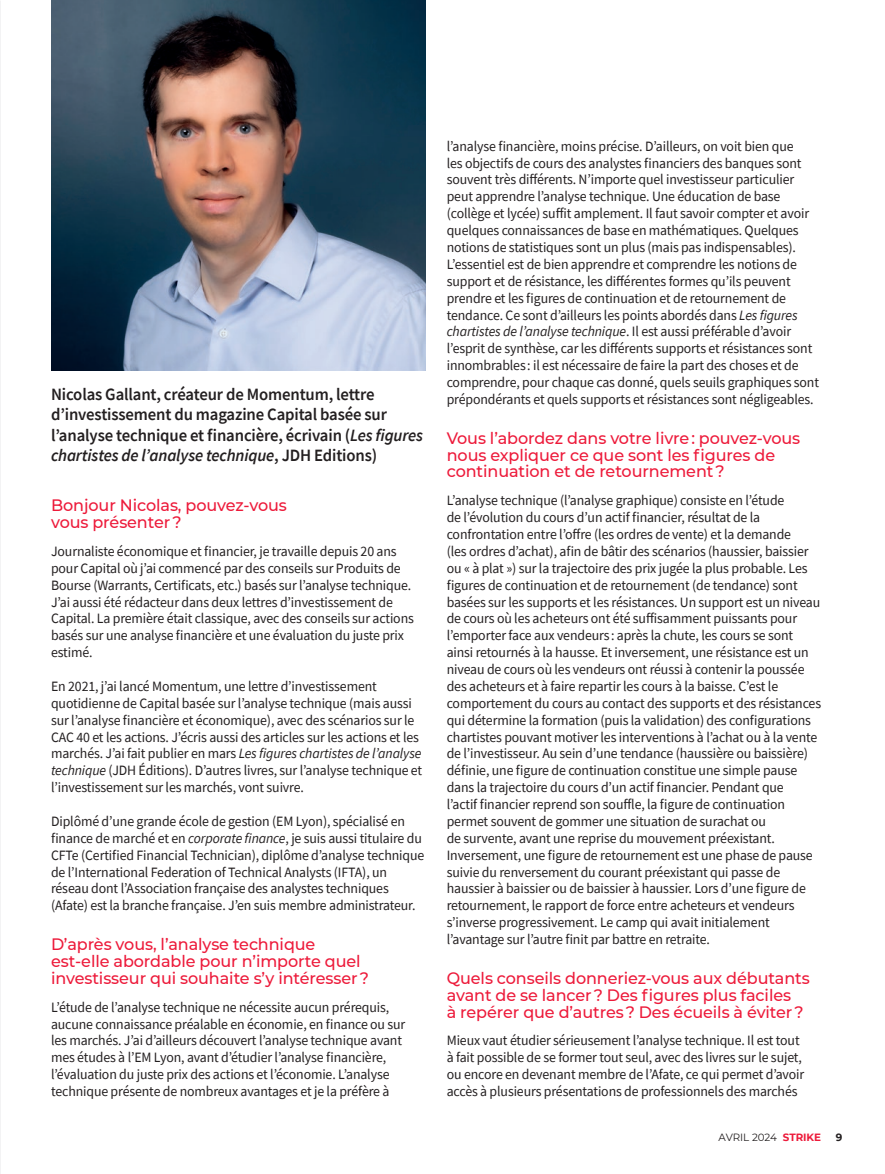
<style>
.page{position:relative;width:885px;height:1174px;background:#fff}
.page>*{position:absolute;margin:0;border:0;box-sizing:border-box;transform-origin:0 0}
.TXT{font:600 17.25px/20.2px "Source Sans Pro";letter-spacing:-.01em;color:#231f20}
.TXT-2{font:500 16.5px/17px "Montserrat";letter-spacing:-.005em;color:#ed1a3a}
.TXT-3{font:14.25px/16.8px "Source Sans Pro";letter-spacing:-.01em;color:#231f20}
.t1{font:10.5px "Montserrat";letter-spacing:-.005em;color:#231f20}
.t2{font:700 10.5px "Montserrat";color:#231f20}
.s1{font-style:italic}
.s2{font-weight:700;color:#ed1a3a}
</style>
<div class="page">
<img style="left:0;top:0;width:1px;height:1174px">
<img style="left:51px;top:0;width:374px;height:370px">
<p class="TXT" style="left:51px;top:384px;width:373px">Nicolas Gallant, créateur de Momentum, lettre d’investissement du magazine Capital basée sur l’analyse technique et financière, écrivain (<span class="s1">Les figures chartistes de l’analyse technique</span>, JDH Editions)</p>
<p class="TXT-2" style="left:51px;top:496px;width:237px">Bonjour Nicolas, pouvez-vous vous présenter ?</p>
<p class="TXT-3" style="left:51px;top:542px;width:364px">Journaliste économique et financier, je travaille depuis 20 ans pour Capital où j’ai commencé par des conseils sur Produits de Bourse (Warrants, Certificats, etc.) basés sur l’analyse technique.<br>J’ai aussi été rédacteur dans deux lettres d’investissement de Capital. La première était classique, avec des conseils sur actions basés sur une analyse financière et une évaluation du juste prix estimé.</p>
<p class="TXT-3" style="left:51px;top:677px;width:372px">En 2021, j’ai lancé Momentum, une lettre d’investissement quotidienne de Capital basée sur l’analyse technique (mais aussi sur l’analyse financière et économique), avec des scénarios sur le CAC 40 et les actions. J’écris aussi des articles sur les actions et les marchés. J’ai fait publier en mars <span class="s1">Les figures chartistes de l’analyse technique</span> (JDH Éditions). D’autres livres, sur l’analyse technique et l’investissement sur les marchés, vont suivre.</p>
<p class="TXT-3" style="left:51px;top:812px;width:374px">Diplômé d’une grande école de gestion (EM Lyon), spécialisé en finance de marché et en <span class="s1">corporate finance</span>, je suis aussi titulaire du CFTe (Certified Financial Technician), diplôme d’analyse technique de l’International Federation of Technical Analysts (IFTA), un réseau dont l’Association française des analystes techniques (Afate) est la branche française. J’en suis membre administrateur.</p>
<p class="TXT-2" style="left:51px;top:935px;width:319px">D’après vous, l’analyse technique est-elle abordable pour n’importe quel investisseur qui souhaite s’y intéresser ?</p>
<p class="TXT-3" style="left:51px;top:998px;width:356px">L’étude de l’analyse technique ne nécessite aucun prérequis, aucune connaissance préalable en économie, en finance ou sur les marchés. J’ai d’ailleurs découvert l’analyse technique avant mes études à l’EM Lyon, avant d’étudier l’analyse financière, l’évaluation du juste prix des actions et l’économie. L’analyse technique présente de nombreux avantages et je la préfère à</p>
<p class="TXT-3" style="left:446px;top:137px;width:374px">l’analyse financière, moins précise. D’ailleurs, on voit bien que<br>les objectifs de cours des analystes financiers des banques sont souvent très différents. N’importe quel investisseur particulier peut apprendre l’analyse technique. Une éducation de base (collège et lycée) suffit amplement. Il faut savoir compter et avoir quelques connaissances de base en mathématiques. Quelques notions de statistiques sont un plus (mais pas indispensables).<br>L’essentiel est de bien apprendre et comprendre les notions de support et de résistance, les différentes formes qu’ils peuvent prendre et les figures de continuation et de retournement de tendance. Ce sont d’ailleurs les points abordés dans <span class="s1">Les figures chartistes de l’analyse technique</span>. Il est aussi préférable d’avoir l’esprit de synthèse, car les différents supports et résistances sont innombrables : il est nécessaire de faire la part des choses et de comprendre, pour chaque cas donné, quels seuils graphiques sont prépondérants et quels supports et résistances sont négligeables.</p>
<p class="TXT-2" style="left:446px;top:429px;width:355px">Vous l’abordez dans votre livre : pouvez-vous nous expliquer ce que sont les figures de continuation et de retournement ?</p>
<p class="TXT-3" style="left:446px;top:492px;width:376px">L’analyse technique (l’analyse graphique) consiste en l’étude<br>de l’évolution du cours d’un actif financier, résultat de la confrontation entre l’offre (les ordres de vente) et la demande<br>(les ordres d’achat), afin de bâtir des scénarios (haussier, baissier ou « à plat ») sur la trajectoire des prix jugée la plus probable. Les figures de continuation et de retournement (de tendance) sont basées sur les supports et les résistances. Un support est un niveau de cours où les acheteurs ont été suffisamment puissants pour l’emporter face aux vendeurs : après la chute, les cours se sont ainsi retournés à la hausse. Et inversement, une résistance est un niveau de cours où les vendeurs ont réussi à contenir la poussée des acheteurs et à faire repartir les cours à la baisse. C’est le comportement du cours au contact des supports et des résistances qui détermine la formation (puis la validation) des configurations chartistes pouvant motiver les interventions à l’achat ou à la vente de l’investisseur. Au sein d’une tendance (haussière ou baissière) définie, une figure de continuation constitue une simple pause dans la trajectoire du cours d’un actif financier. Pendant que<br>l’actif financier reprend son souffle, la figure de continuation permet souvent de gommer une situation de surachat ou<br>de survente, avant une reprise du mouvement préexistant.<br>Inversement, une figure de retournement est une phase de pause suivie du renversement du courant préexistant qui passe de haussier à baissier ou de baissier à haussier. Lors d’une figure de retournement, le rapport de force entre acheteurs et vendeurs s’inverse progressivement. Le camp qui avait initialement l’avantage sur l’autre finit par battre en retraite.</p>
<p class="TXT-2" style="left:446px;top:969px;width:364px">Quels conseils donneriez-vous aux débutants avant de se lancer ? Des figures plus faciles<br>à repérer que d’autres ? Des écueils à éviter ?</p>
<p class="TXT-3" style="left:446px;top:1032px;width:359px">Mieux vaut étudier sérieusement l’analyse technique. Il est tout à fait possible de se former tout seul, avec des livres sur le sujet, ou encore en devenant membre de l’Afate, ce qui permet d’avoir accès à plusieurs présentations de professionnels des marchés</p>
<p class="t1" style="left:718px;top:1129px;width:104px">AVRIL 2024 <span class="s2">STRIKE</span></p>
<p class="t2" style="left:835px;top:1129px;width:8px">9</p>
</div>
